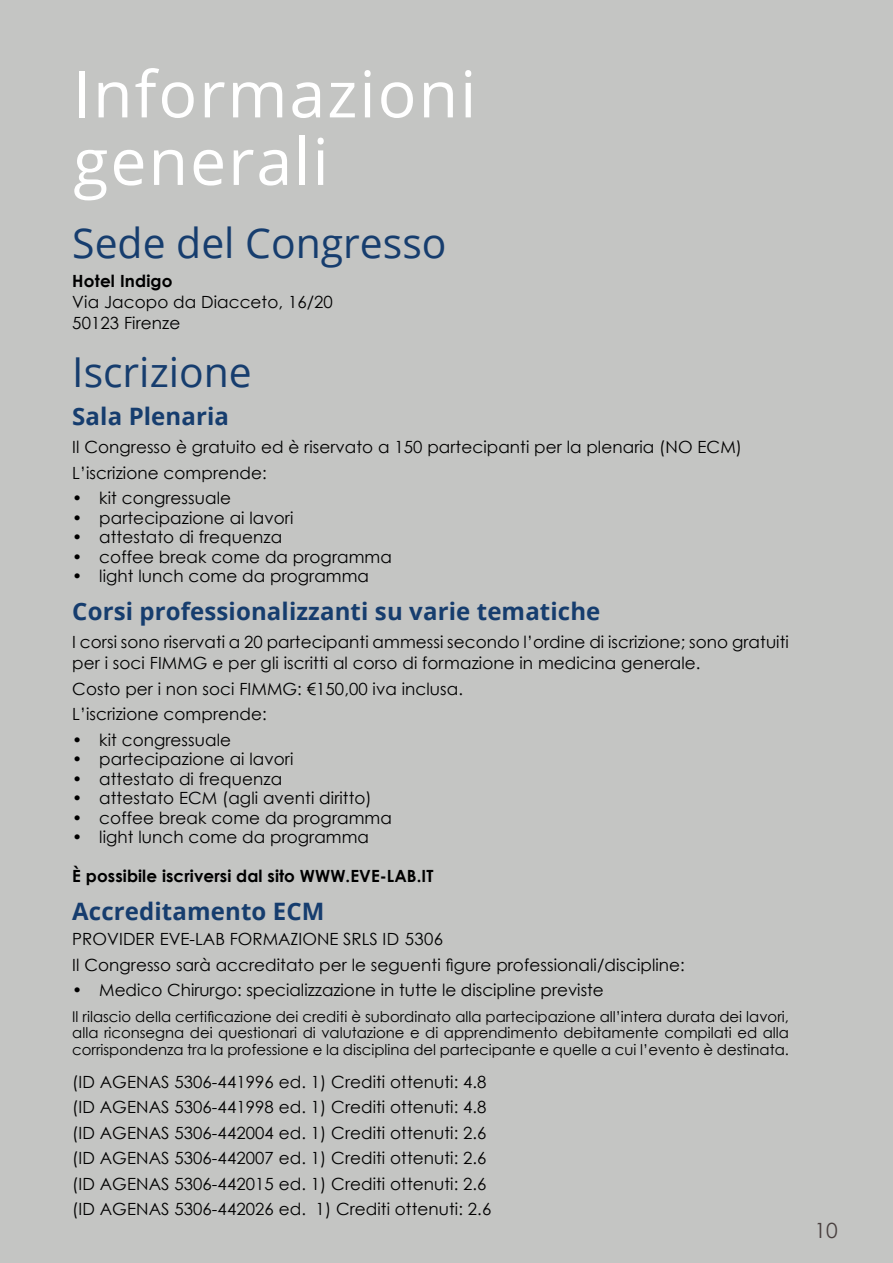
<style>
.page{position:relative;width:893px;height:1263px;background:#c4c5c3}
.page>*{position:absolute;margin:0;border:0;box-sizing:border-box;transform-origin:0 0}
.t1{font:64.5px/67.5px "Open Sans";letter-spacing:.03em;color:#fff}
.t2{font:41.25px "Open Sans";color:#163d6e}
.t3{font:700 24px "Open Sans";letter-spacing:.005em;color:#163d6e}
.t4{font:21px "Century Gothic";color:#483f3e}
.t5{font:16.8px/25.5px "Century Gothic";letter-spacing:.005em;color:#000}
.t6{font:700 16.8px "Century Gothic";letter-spacing:.005em;color:#000}
.t7{font:14.85px/16.4px "Century Gothic";color:#000;text-align:justify}
</style>
<div class="page">
<h1 class="t1" style="left:73px;top:59px;width:405px">Informazioni generali</h1>
<h2 class="t2" style="left:72px;top:215px;width:376px">Sede del Congresso</h2>
<p class="t6" style="left:72px;top:270px;width:102px">Hotel Indigo</p>
<p class="t5" style="left:72px;top:291px;width:262px;line-height:21px">Via Jacopo da Diacceto, 16/20<br>50123 Firenze</p>
<h2 class="t2" style="left:72px;top:344px;width:181px">Iscrizione</h2>
<h3 class="t3" style="left:72px;top:399px;width:158px">Sala Plenaria</h3>
<p class="t5" style="left:72px;top:434px;width:671px">Il Congresso è gratuito ed è riservato a 150 partecipanti per la plenaria (NO ECM)<br>L’iscrizione comprende:</p>
<p class="t5" style="left:72px;top:485px;width:160px">• kit congressuale</p>
<p class="t5" style="left:72px;top:505px;width:223px">• partecipazione ai lavori</p>
<p class="t5" style="left:72px;top:524px;width:211px">• attestato di frequenza</p>
<p class="t5" style="left:72px;top:544px;width:321px">• coffee break come da programma</p>
<p class="t5" style="left:72px;top:563px;width:298px">• light lunch come da programma</p>
<h3 class="t3" style="left:72px;top:594px;width:530px">Corsi professionalizzanti su varie tematiche</h3>
<p class="t5" style="left:72px;top:631px;width:718px;line-height:21px">I corsi sono riservati a 20 partecipanti ammessi secondo l’ordine di iscrizione; sono gratuiti per i soci FIMMG e per gli iscritti al corso di formazione in medicina generale.</p>
<p class="t5" style="left:72px;top:676px;width:392px">Costo per i non soci FIMMG: €150,00 iva inclusa.<br>L’iscrizione comprende:</p>
<p class="t5" style="left:72px;top:727px;width:160px">• kit congressuale</p>
<p class="t5" style="left:72px;top:746px;width:223px">• partecipazione ai lavori</p>
<p class="t5" style="left:72px;top:766px;width:211px">• attestato di frequenza</p>
<p class="t5" style="left:72px;top:785px;width:301px">• attestato ECM (agli aventi diritto)</p>
<p class="t5" style="left:72px;top:805px;width:321px">• coffee break come da programma</p>
<p class="t5" style="left:72px;top:824px;width:298px">• light lunch come da programma</p>
<p class="t6" style="left:72px;top:866px;width:363px">È possibile iscriversi dal sito WWW.EVE-LAB.IT</p>
<h3 class="t3" style="left:72px;top:894px;width:254px">Accreditamento ECM</h3>
<p class="t5" style="left:72px;top:926px;width:614px">PROVIDER EVE-LAB FORMAZIONE SRLS ID 5306<br>Il Congresso sarà accreditato per le seguenti figure professionali/discipline:</p>
<p class="t5" style="left:72px;top:977px;width:533px">• Medico Chirurgo: specializzazione in tutte le discipline previste</p>
<p class="t7" style="left:72px;top:1008px;width:718px">Il rilascio della certificazione dei crediti è subordinato alla partecipazione all’intera durata dei lavori, alla riconsegna dei questionari di valutazione e di apprendimento debitamente compilati ed alla corrispondenza tra la professione e la disciplina del partecipante e quelle a cui l’evento è destinata.</p>
<p class="t5" style="left:72px;top:1068px;width:421px">(ID AGENAS 5306-441996 ed. 1) Crediti ottenuti: 4.8 (ID AGENAS 5306-441998 ed. 1) Crediti ottenuti: 4.8 (ID AGENAS 5306-442004 ed. 1) Crediti ottenuti: 2.6 (ID AGENAS 5306-442007 ed. 1) Crediti ottenuti: 2.6 (ID AGENAS 5306-442015 ed. 1) Crediti ottenuti: 2.6 (ID AGENAS 5306-442026 ed. 1) Crediti ottenuti: 2.6</p>
<p class="t4" style="left:814px;top:1217px;width:25px">10</p>
</div>
